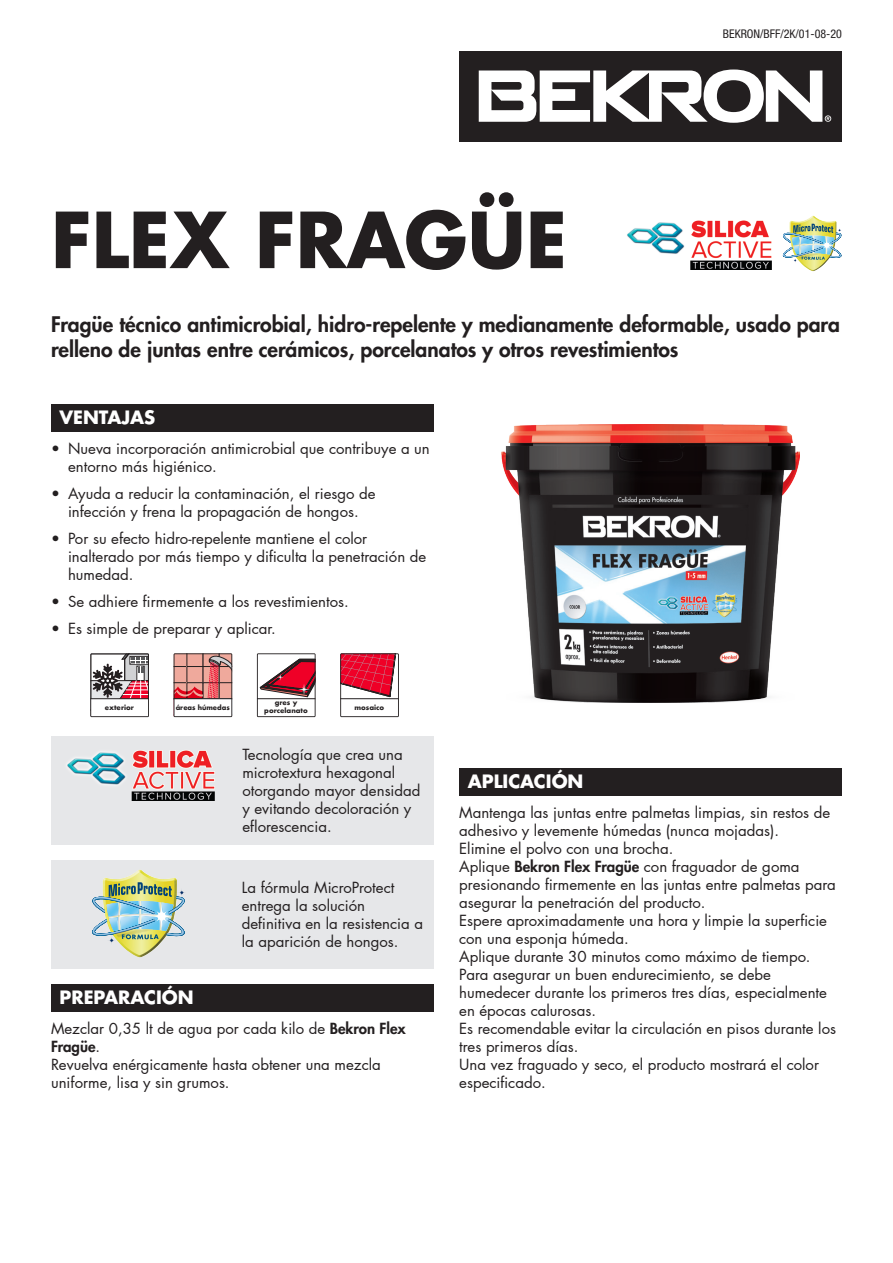
<style>
.page{position:relative;width:893px;height:1263px;background:#fff}
.page>*{position:absolute;margin:0;border:0;box-sizing:border-box;transform-origin:0 0}
.t1{font:700 75px "Futura LT Pro";color:#231f20}
.t2{font:800 21px/25.2px "Futura LT Pro";color:#231f20}
.t3{font:700 18px "Futura LT Pro";color:#fff}
.t4{font:15px/18px "Futura LT Pro";color:#231f20}
.t5{font:condensed 12px "Helvetica Neue LT Std";color:#231f20}
.t6{font:700 6.75px/8.6px "Futura";color:#231f20;text-align:center}
.s1{font-weight:800}
</style>
<div class="page">
<div style="left:51px;top:736px;width:383px;height:109px;background:#e6e7e9"></div>
<div style="left:51px;top:860px;width:383px;height:109px;background:#e6e7e9"></div>
<div style="left:459px;top:51px;width:383px;height:90px;background:#231f20"></div>
<svg style="left:479px;top:70px;width:352px;height:53px"></svg>
<img style="left:501px;top:424px;width:299px;height:279px">
<div style="left:51px;top:404px;width:383px;height:28px;background:#231f20"></div>
<div style="left:459px;top:768px;width:383px;height:27px;background:#231f20"></div>
<div style="left:51px;top:984px;width:383px;height:27px;background:#231f20"></div>
<img style="left:627px;top:220px;width:144px;height:50px">
<img style="left:67px;top:750px;width:147px;height:51px">
<img style="left:789px;top:216px;width:47px;height:55px">
<img style="left:782px;top:224px;width:60px;height:39px">
<img style="left:103px;top:870px;width:74px;height:87px">
<img style="left:92px;top:882px;width:93px;height:63px">
<svg style="left:90px;top:653px;width:59px;height:64px"></svg>
<svg style="left:174px;top:653px;width:58px;height:64px"></svg>
<svg style="left:257px;top:653px;width:59px;height:64px"></svg>
<svg style="left:340px;top:653px;width:59px;height:64px"></svg>
<p class="t1" style="left:51px;top:182px;width:517px">FLEX FRAGÜE</p>
<p class="t5" style="left:723px;top:27px;width:121px">BEKRON/BFF/2K/01-08-20</p>
<p class="t2" style="left:51px;top:311px;width:790px">Fragüe técnico antimicrobial, hidro-repelente y medianamente deformable, usado para relleno de juntas entre cerámicos, porcelanatos y otros revestimientos</p>
<p class="t3" style="left:60px;top:404px;width:97px">VENTAJAS</p>
<p class="t4" style="left:68px;top:439px;width:363px;text-indent:-17px">• Nueva incorporación antimicrobial que contribuye a un entorno más higiénico.</p>
<p class="t4" style="left:51px;top:484px;width:326px;text-align:center">• Ayuda a reducir la contaminación, el riesgo de infección y frena la propagación de hongos.</p>
<p class="t4" style="left:68px;top:529px;width:360px;text-indent:-17px">• Por su efecto hidro-repelente mantiene el color inalterado por más tiempo y dificulta la penetración de humedad.</p>
<p class="t4" style="left:51px;top:592px;width:299px">• Se adhiere firmemente a los revestimientos.</p>
<p class="t4" style="left:51px;top:619px;width:226px">• Es simple de preparar y aplicar.</p>
<p class="t6" style="left:105px;top:703px;width:31px">exterior</p>
<p class="t6" style="left:176px;top:703px;width:55px">áreas húmedas</p>
<p class="t6" style="left:264px;top:698px;width:45px">gres y porcelanato</p>
<p class="t6" style="left:354px;top:703px;width:31px">mosaico</p>
<p class="t4" style="left:242px;top:745px;width:180px">Tecnología que crea una microtextura hexagonal otorgando mayor densidad y evitando decoloración y eflorescencia.</p>
<p class="t3" style="left:60px;top:983px;width:136px">PREPARACIÓN</p>
<p class="t4" style="left:242px;top:878px;width:183px">La fórmula MicroProtect entrega la solución definitiva en la resistencia a la aparición de hongos.</p>
<p class="t4" style="left:51px;top:1019px;width:356px">Mezclar 0,35 lt de agua por cada kilo de <span class="s1">Bekron Flex<br>Fragüe</span>.</p>
<p class="t4" style="left:51px;top:1055px;width:331px">Revuelva enérgicamente hasta obtener una mezcla uniforme, lisa y sin grumos.</p>
<p class="t3" style="left:468px;top:767px;width:117px">APLICACIÓN</p>
<p class="t4" style="left:459px;top:803px;width:372px">Mantenga las juntas entre palmetas limpias, sin restos de adhesivo y levemente húmedas (nunca mojadas).</p>
<p class="t4" style="left:459px;top:839px;width:216px">Elimine el polvo con una brocha.</p>
<p class="t4" style="left:459px;top:857px;width:378px">Aplique <span class="s1">Bekron Flex Fragüe</span> con fraguador de goma presionando firmemente en las juntas entre palmetas para asegurar la penetración del producto.</p>
<p class="t4" style="left:459px;top:911px;width:369px">Espere aproximadamente una hora y limpie la superficie con una esponja húmeda.</p>
<p class="t4" style="left:459px;top:947px;width:353px">Aplique durante 30 minutos como máximo de tiempo.</p>
<p class="t4" style="left:459px;top:965px;width:369px">Para asegurar un buen endurecimiento, se debe humedecer durante los primeros tres días, especialmente en épocas calurosas.</p>
<p class="t4" style="left:459px;top:1019px;width:378px">Es recomendable evitar la circulación en pisos durante los tres primeros días.</p>
<p class="t4" style="left:459px;top:1055px;width:361px">Una vez fraguado y seco, el producto mostrará el color especificado.</p>
</div>
